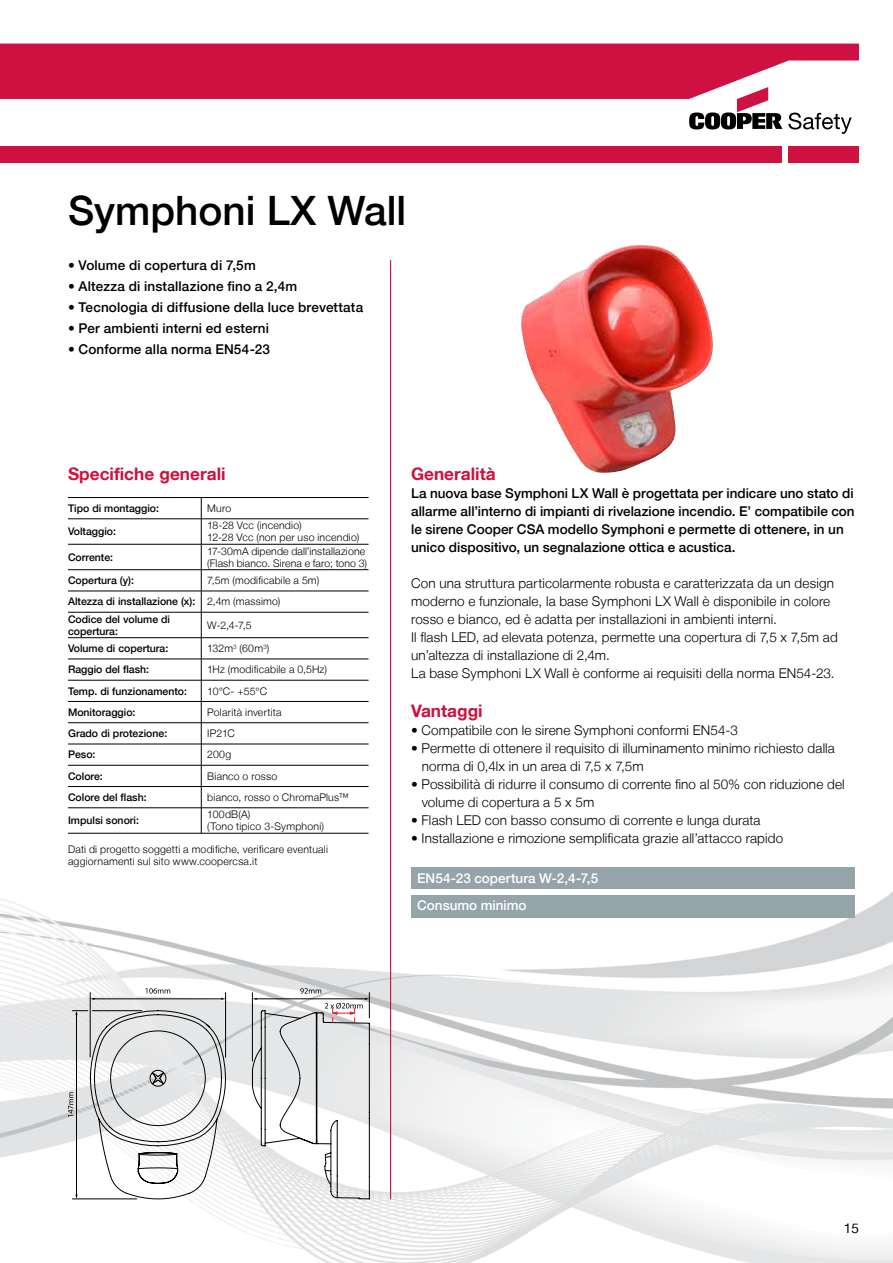
<style>
.page{position:relative;width:893px;height:1263px;background:#fff}
.page>*{position:absolute;margin:0;border:0;box-sizing:border-box;transform-origin:0 0}
.t1{font:500 40.5px "Helvetica Neue LT";color:#000}
.t2{font:700 17.25px "Helvetica Neue LT";color:#ce1141}
.t3{font:300 13.5px/18px "Helvetica Neue LT";letter-spacing:.01em;color:#000}
.t4{font:500 13.5px/18px "Helvetica Neue LT";letter-spacing:.005em;color:#000}
.t5{font:500 13.5px/27.6px "Helvetica Neue LT";color:#fff}
.t6{font:13.5px "Helvetica Neue LT";color:#000}
.t7{font:300 10.5px/12px "Helvetica Neue LT";letter-spacing:.02em;color:#000}
.t8{font:500 10.5px/12px "Helvetica Neue LT";color:#000}
.s1{font-weight:500}
</style>
<div class="page">
<svg style="left:689px;top:99px;width:93px;height:30px"></svg>
<svg style="left:788px;top:113px;width:64px;height:21px"></svg>
<div style="left:789px;top:146px;width:70px;height:17px;background:#ce1141"></div>
<div style="left:0;top:146px;width:781px;height:17px;background:#ce1141"></div>
<svg style="left:0;top:44px;width:859px;height:55px;background:#d22752"></svg>
<img style="left:0;top:880px;width:893px;height:383px">
<hr style="left:390px;top:260px;width:1px;height:939px;background:#ce1141">
<hr style="left:68px;top:497px;width:133px;height:1px;background:#000">
<hr style="left:201px;top:497px;width:168px;height:1px;background:#000">
<hr style="left:68px;top:518px;width:133px;height:1px;background:#000">
<hr style="left:201px;top:518px;width:168px;height:1px;background:#000">
<hr style="left:68px;top:544px;width:133px;height:1px;background:#000">
<hr style="left:201px;top:544px;width:168px;height:1px;background:#000">
<hr style="left:68px;top:569px;width:133px;height:1px;background:#000">
<hr style="left:201px;top:569px;width:168px;height:1px;background:#000">
<hr style="left:68px;top:591px;width:133px;height:1px;background:#000">
<hr style="left:201px;top:591px;width:168px;height:1px;background:#000">
<hr style="left:68px;top:612px;width:133px;height:1px;background:#000">
<hr style="left:201px;top:612px;width:168px;height:1px;background:#000">
<hr style="left:68px;top:637px;width:133px;height:1px;background:#000">
<hr style="left:201px;top:637px;width:168px;height:1px;background:#000">
<hr style="left:68px;top:659px;width:133px;height:1px;background:#000">
<hr style="left:201px;top:659px;width:168px;height:1px;background:#000">
<hr style="left:68px;top:680px;width:133px;height:1px;background:#000">
<hr style="left:201px;top:680px;width:168px;height:1px;background:#000">
<hr style="left:68px;top:701px;width:133px;height:1px;background:#000">
<hr style="left:201px;top:701px;width:168px;height:1px;background:#000">
<hr style="left:68px;top:722px;width:133px;height:1px;background:#000">
<hr style="left:201px;top:722px;width:168px;height:1px;background:#000">
<hr style="left:68px;top:744px;width:133px;height:1px;background:#000">
<hr style="left:201px;top:744px;width:168px;height:1px;background:#000">
<hr style="left:68px;top:765px;width:133px;height:1px;background:#000">
<hr style="left:201px;top:765px;width:168px;height:1px;background:#000">
<hr style="left:68px;top:786px;width:133px;height:1px;background:#000">
<hr style="left:201px;top:786px;width:168px;height:1px;background:#000">
<hr style="left:68px;top:807px;width:133px;height:1px;background:#000">
<hr style="left:201px;top:807px;width:168px;height:1px;background:#000">
<hr style="left:68px;top:833px;width:133px;height:1px;background:#000">
<hr style="left:201px;top:833px;width:168px;height:1px;background:#000">
<svg style="left:201px;top:498px;width:1px;height:335px"></svg>
<div style="left:411px;top:867px;width:444px;height:22px;background:#95a3ab"></div>
<div style="left:411px;top:895px;width:444px;height:22px;background:#95a3ab"></div>
<img style="left:521px;top:245px;width:192px;height:228px">
<svg style="left:90px;top:1010px;width:280px;height:189px"></svg>
<hr style="left:90px;top:993px;width:1px;height:64px;background:#000">
<hr style="left:225px;top:993px;width:1px;height:64px;background:#000">
<hr style="left:252px;top:993px;width:1px;height:68px;background:#000">
<hr style="left:92px;top:1010px;width:50px;height:1px;background:#000">
<hr style="left:72px;top:1198px;width:65px;height:1px;background:#000">
<hr style="left:76px;top:1015px;width:1px;height:179px;background:#000">
<hr style="left:94px;top:998px;width:127px;height:1px;background:#000">
<hr style="left:257px;top:998px;width:108px;height:1px;background:#000">
<svg style="left:72px;top:1010px;width:16px;height:5px"></svg>
<svg style="left:75px;top:1194px;width:3px;height:5px"></svg>
<svg style="left:146px;top:988px;width:24px;height:5px"></svg>
<svg style="left:68px;top:1092px;width:5px;height:25px"></svg>
<svg style="left:300px;top:988px;width:70px;height:34px"></svg>
<h1 class="t1" style="left:68px;top:186px;width:340px">Symphoni LX Wall</h1>
<p class="t4" style="left:68px;top:256px;width:189px">• Volume di copertura di 7,5m</p>
<p class="t4" style="left:68px;top:277px;width:231px">• Altezza di installazione fino a 2,4m</p>
<p class="t4" style="left:68px;top:298px;width:297px">• Tecnologia di diffusione della luce brevettata</p>
<p class="t4" style="left:68px;top:319px;width:203px">• Per ambienti interni ed esterni</p>
<p class="t4" style="left:68px;top:340px;width:203px">• Conforme alla norma EN54-23</p>
<p class="t2" style="left:68px;top:463px;width:159px">Specifiche generali</p>
<p class="t8" style="left:68px;top:502px;width:93px">Tipo di montaggio:</p>
<p class="t7" style="left:207px;top:502px;width:26px">Muro</p>
<p class="t8" style="left:68px;top:525px;width:50px">Voltaggio:</p>
<p class="t7" style="left:207px;top:519px;width:154px">18-28 Vcc (incendio)<br>12-28 Vcc (non per uso incendio)</p>
<p class="t8" style="left:68px;top:551px;width:47px">Corrente:</p>
<p class="t7" style="left:207px;top:545px;width:161px">17-30mA dipende dall’installazione (Flash bianco. Sirena e faro; tono 3)</p>
<p class="t8" style="left:68px;top:574px;width:67px">Copertura (y):</p>
<p class="t7" style="left:68px;top:569px;width:253px;line-height:21.3px;text-indent:139px">7,5m (modificabile a 5m)<br><span class="s1">Altezza di installazione (x):</span> 2,4m (massimo)</p>
<p class="t8" style="left:68px;top:613px;width:104px">Codice del volume di copertura:</p>
<p class="t7" style="left:207px;top:619px;width:46px">W-2,4-7,5</p>
<p class="t8" style="left:68px;top:642px;width:102px">Volume di copertura:</p>
<p class="t7" style="left:207px;top:642px;width:64px">132m<sup>3</sup> (60m<sup>3</sup>)</p>
<p class="t8" style="left:68px;top:663px;width:83px">Raggio del flash:</p>
<p class="t7" style="left:207px;top:663px;width:121px">1Hz (modificabile a 0,5Hz)</p>
<p class="t8" style="left:68px;top:685px;width:121px">Temp. di funzionamento:</p>
<p class="t7" style="left:207px;top:685px;width:61px">10°C- +55°C</p>
<p class="t8" style="left:68px;top:706px;width:69px">Monitoraggio:</p>
<p class="t7" style="left:207px;top:706px;width:76px">Polarità invertita</p>
<p class="t8" style="left:68px;top:727px;width:101px">Grado di protezione:</p>
<p class="t7" style="left:207px;top:727px;width:29px">IP21C</p>
<p class="t8" style="left:68px;top:748px;width:29px">Peso:</p>
<p class="t7" style="left:207px;top:748px;width:26px">200g</p>
<p class="t8" style="left:68px;top:770px;width:36px">Colore:</p>
<p class="t7" style="left:207px;top:770px;width:71px">Bianco o rosso</p>
<p class="t8" style="left:68px;top:791px;width:80px">Colore del flash:</p>
<p class="t7" style="left:207px;top:791px;width:143px">bianco, rosso o ChromaPlus™</p>
<p class="t8" style="left:68px;top:814px;width:73px">Impulsi sonori:</p>
<p class="t7" style="left:207px;top:808px;width:118px">100dB(A)<br>(Tono tipico 3-Symphoni)</p>
<p class="t7" style="left:68px;top:843px;width:261px">Dati di progetto soggetti a modifiche, verificare eventuali aggiornamenti sul sito www.coopercsa.it</p>
<p class="t2" style="left:411px;top:463px;width:86px">Generalità</p>
<p class="t4" style="left:411px;top:484px;width:445px">La nuova base Symphoni LX Wall è progettata per indicare uno stato di allarme all’interno di impianti di rivelazione incendio. E’ compatibile con le sirene Cooper CSA modello Symphoni e permette di ottenere, in un unico dispositivo, un segnalazione ottica e acustica.</p>
<p class="t3" style="left:411px;top:574px;width:428px">Con una struttura particolarmente robusta e caratterizzata da un design moderno e funzionale, la base Symphoni LX Wall è disponibile in colore rosso e bianco, ed è adatta per installazioni in ambienti interni.<br>Il flash LED, ad elevata potenza, permette una copertura di 7,5 x 7,5m ad un’altezza di installazione di 2,4m.<br>La base Symphoni LX Wall è conforme ai requisiti della norma EN54-23.</p>
<p class="t2" style="left:411px;top:700px;width:73px">Vantaggi</p>
<p class="t3" style="left:411px;top:721px;width:328px">• Compatibile con le sirene Symphoni conformi EN54-3</p>
<p class="t3" style="left:422px;top:739px;width:415px;text-indent:-11px">• Permette di ottenere il requisito di illuminamento minimo richiesto dalla norma di 0,4lx in un area di 7,5 x 7,5m</p>
<p class="t3" style="left:422px;top:775px;width:425px;text-indent:-11px">• Possibilità di ridurre il consumo di corrente fino al 50% con riduzione del volume di copertura a 5 x 5m</p>
<p class="t3" style="left:411px;top:811px;width:351px">• Flash LED con basso consumo di corrente e lunga durata</p>
<p class="t3" style="left:411px;top:829px;width:374px">• Installazione e rimozione semplificata grazie all’attacco rapido</p>
<p class="t5" style="left:417px;top:864px;width:183px">EN54-23 copertura W-2,4-7,5<br>Consumo minimo</p>
<p class="t6" style="left:844px;top:1220px;width:17px">15</p>
</div>
